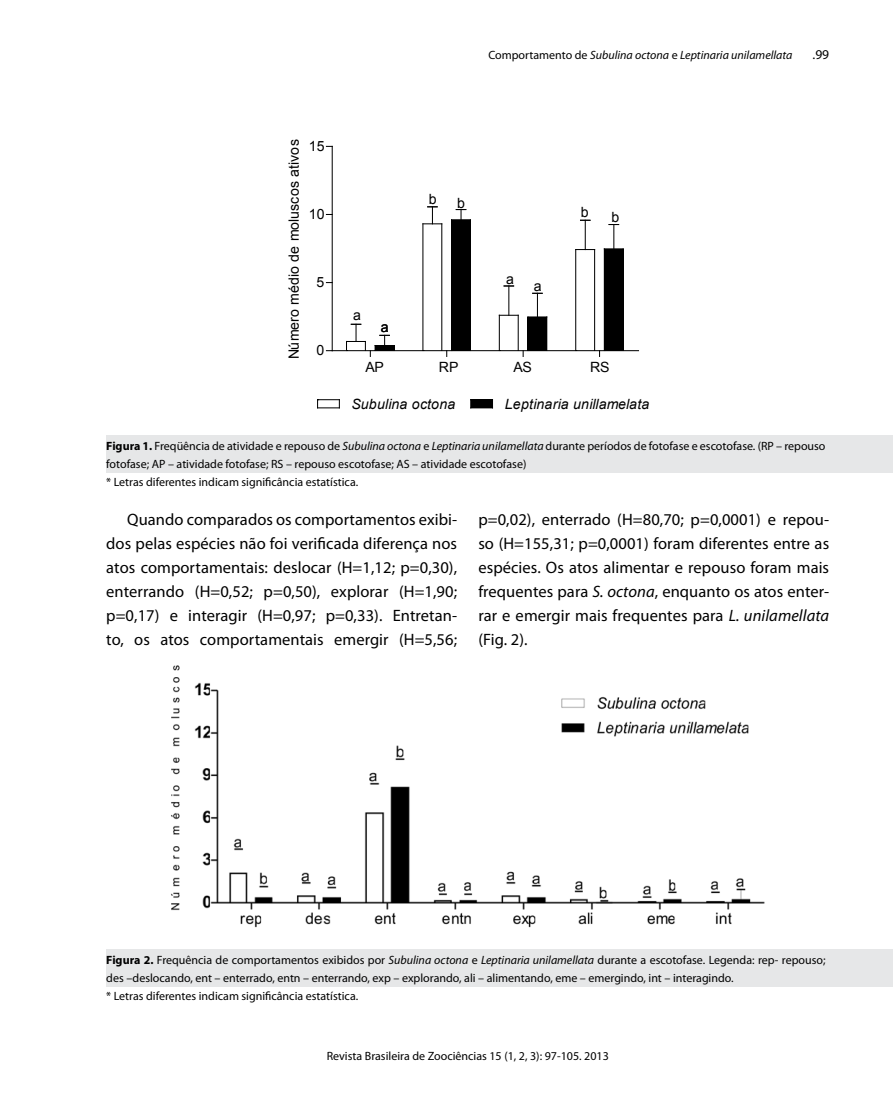
<style>
.page{position:relative;width:893px;height:1106px;background:#fff}
.page>*{position:absolute;margin:0;border:0;box-sizing:border-box;transform-origin:0 0}
.t1{font:16.5px/24px "Myriad Pro";letter-spacing:.005em;color:#000;text-align:justify}
.t2{font:14.1px "Arial";letter-spacing:.005em;color:#000}
.t3{font:italic 14.1px "Arial";letter-spacing:.02em;color:#000}
.t4{font:13.5px "Myriad Pro";color:#000}
.t5{font:12px/18px "Myriad Pro";color:#000}
.t6{font:italic 12px "Myriad Pro";color:#000}
.s1{font-style:normal}
.s2{font-weight:700}
.s3{font-style:italic}
</style>
<div class="page">
<div style="left:106px;top:436px;width:787px;height:37px;background:#e6e7e8"></div>
<div style="left:106px;top:949px;width:787px;height:37px;background:#e6e7e8"></div>
<hr style="left:422px;top:224px;width:1px;height:126px;background:#000">
<hr style="left:441px;top:224px;width:1px;height:126px;background:#000">
<svg style="left:423px;top:206px;width:19px;height:18px"></svg>
<hr style="left:499px;top:315px;width:1px;height:35px;background:#000">
<hr style="left:518px;top:315px;width:1px;height:35px;background:#000">
<svg style="left:499px;top:285px;width:19px;height:31px"></svg>
<hr style="left:575px;top:249px;width:1px;height:101px;background:#000">
<hr style="left:594px;top:249px;width:1px;height:101px;background:#000">
<svg style="left:576px;top:220px;width:18px;height:30px"></svg>
<div style="left:451px;top:220px;width:20px;height:131px;background:#000"></div>
<svg style="left:451px;top:209px;width:19px;height:11px"></svg>
<div style="left:528px;top:317px;width:19px;height:34px;background:#000"></div>
<hr style="left:527px;top:317px;width:1px;height:33px;background:#000">
<svg style="left:528px;top:293px;width:19px;height:24px"></svg>
<div style="left:604px;top:249px;width:19px;height:102px;background:#000"></div>
<hr style="left:623px;top:249px;width:1px;height:101px;background:#000">
<svg style="left:604px;top:224px;width:19px;height:25px"></svg>
<hr style="left:332px;top:350px;width:306px;height:1px;background:#000">
<svg style="left:346px;top:324px;width:48px;height:32px"></svg>
<svg style="left:446px;top:350px;width:6px;height:6px"></svg>
<svg style="left:523px;top:350px;width:6px;height:6px"></svg>
<svg style="left:599px;top:350px;width:6px;height:6px"></svg>
<hr style="left:332px;top:146px;width:1px;height:205px;background:#000">
<svg style="left:317px;top:399px;width:23px;height:9px"></svg>
<svg style="left:470px;top:399px;width:23px;height:9px"></svg>
<img style="left:171px;top:665px;width:594px;height:263px">
<p class="t6" style="left:488px;top:48px;width:306px"><span class="s1">Comportamento de</span> Subulina octona <span class="s1">e</span> Leptinaria unilamellata</p>
<p class="t4" style="left:813px;top:46px;width:18px">.99</p>
<p class="t2" style="left:285px;top:359px;width:221px;rotate:-90deg">Número médio de moluscos ativos</p>
<p class="t2" style="left:309px;top:137px;width:18px">15</p>
<p class="t2" style="left:309px;top:205px;width:18px">10</p>
<p class="t2" style="left:317px;top:273px;width:9px">5</p>
<p class="t2" style="left:317px;top:341px;width:9px">0</p>
<p class="t2" style="left:429px;top:189px;width:9px">b</p>
<p class="t2" style="left:457px;top:193px;width:9px">b</p>
<p class="t2" style="left:353px;top:306px;width:9px">a</p>
<p class="t2" style="left:381px;top:318px;width:9px">a</p>
<p class="t2" style="left:506px;top:270px;width:9px">a</p>
<p class="t2" style="left:534px;top:277px;width:9px">a</p>
<p class="t2" style="left:581px;top:203px;width:9px">b</p>
<p class="t2" style="left:611px;top:208px;width:9px">b</p>
<p class="t2" style="left:365px;top:358px;width:20px">AP</p>
<p class="t2" style="left:439px;top:358px;width:21px">RP</p>
<p class="t2" style="left:513px;top:358px;width:20px">AS</p>
<p class="t2" style="left:590px;top:358px;width:21px">RS</p>
<p class="t3" style="left:352px;top:395px;width:105px">Subulina octona</p>
<p class="t3" style="left:505px;top:395px;width:146px">Leptinaria unillamelata</p>
<p class="t5" style="left:106px;top:437px;width:721px"><span class="s2">Figura 1.</span> Freqüência de atividade e repouso de <span class="s3">Subulina octona</span> e <span class="s3">Leptinaria unilamellata</span> durante períodos de fotofase e escotofase. (RP – repouso fotofase; AP – atividade fotofase; RS – repouso escotofase; AS – atividade escotofase)<br>* Letras diferentes indicam significância estatística.</p>
<p class="t1" style="left:106px;top:507px;width:352px;text-indent:21px">Quando comparados os comportamentos exibi&shy;dos pelas espécies não foi verificada diferença nos atos comportamentais: deslocar (H=1,12; p=0,30), enterrando (H=0,52; p=0,50), explorar (H=1,90; p=0,17) e interagir (H=0,97; p=0,33). Entretan&shy;to, os atos comportamentais emergir (H=5,56;</p>
<p class="t1" style="left:478px;top:507px;width:352px">p=0,02), enterrado (H=80,70; p=0,0001) e repou&shy;so (H=155,31; p=0,0001) foram diferentes entre as espécies. Os atos alimentar e repouso foram mais frequentes para <span class="s3">S. octona</span>, enquanto os atos enter&shy;rar e emergir mais frequentes para <span class="s3">L. unilamellata </span>(Fig. 2).</p>
<p class="t5" style="left:106px;top:951px;width:721px"><span class="s2">Figura 2.</span> Frequência de comportamentos exibidos por <span class="s3">Subulina octona</span> e <span class="s3">Leptinaria unilamellata</span> durante a escotofase. Legenda: rep- repouso; des –deslocando, ent – enterrado, entn – enterrando, exp – explorando, ali – alimentando, eme – emergindo, int – interagindo.<br>* Letras diferentes indicam significância estatística.</p>
<p class="t5" style="left:327px;top:1046px;width:284px">Revista Brasileira de Zoociências 15 (1, 2, 3): 97-105. 2013</p>
</div>
